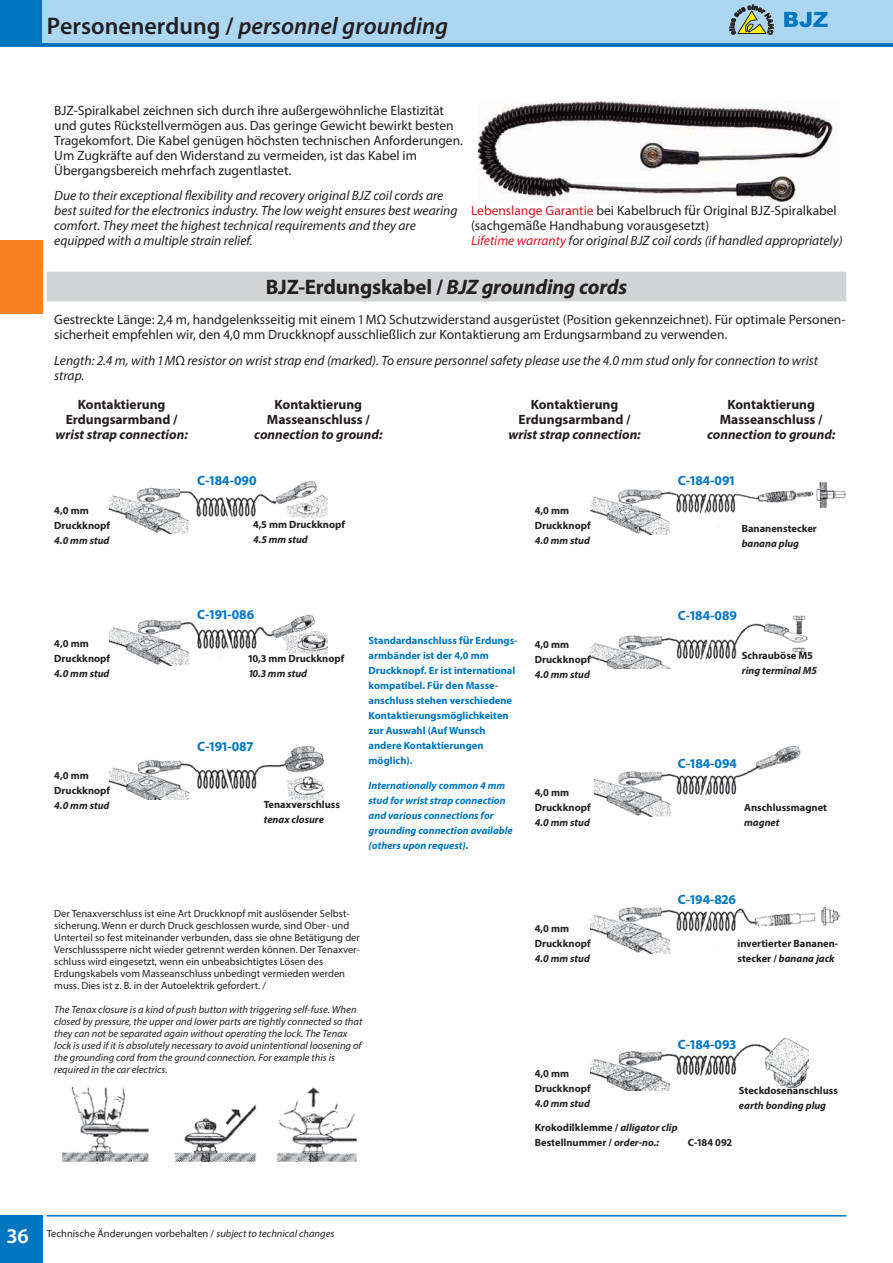
<style>
.page{position:relative;width:893px;height:1263px;background:#fff}
.page>*{position:absolute;margin:0;border:0;box-sizing:border-box;transform-origin:0 0}
.t1{font:italic 600 24px "Myriad Pro";color:#231f20}
.t2{font:700 21px "Myriad Pro";letter-spacing:-.01em;color:#231f20}
.t3{font:13.5px/15px "Myriad Pro";color:#231f20}
.t4{font:italic 13.5px/15px "Myriad Pro";color:#231f20}
.t5{font:700 13.5px/15px "Myriad Pro";color:#231f20;text-align:center}
.t6{font:italic 700 13.5px "Myriad Pro";color:#231f20}
.t7{font:700 13.5px "Myriad Pro";color:#0076c0}
.t8{font:10.5px/12px "Myriad Pro";color:#231f20}
.t9{font:italic 10.5px/12px "Myriad Pro";color:#231f20}
.t10{font:700 10.5px/15px "Myriad Pro";color:#231f20}
.t11{font:700 10.5px/15px "Myriad Pro";color:#0076c0}
.t12{font:italic 700 10.5px "Myriad Pro";color:#231f20}
.t13{font:italic 700 10.5px/15px "Myriad Pro";color:#0076c0}
.s1{font-style:normal}
.s2{color:#d71920}
.s3{font-family:"Tahoma"}
.s4{font-style:italic;color:#d71920}
.s5{font-style:italic}
.s6{font-weight:600;font-size:21px;color:#fff}
</style>
<div class="page">
<img style="left:478px;top:102px;width:359px;height:99px">
<img style="left:110px;top:481px;width:218px;height:53px">
<img style="left:110px;top:615px;width:218px;height:51px">
<img style="left:110px;top:747px;width:215px;height:52px">
<img style="left:590px;top:481px;width:255px;height:53px">
<img style="left:590px;top:616px;width:217px;height:52px">
<img style="left:594px;top:747px;width:206px;height:69px">
<img style="left:590px;top:908px;width:250px;height:45px">
<img style="left:590px;top:1038px;width:218px;height:52px">
<img style="left:63px;top:1086px;width:293px;height:76px">
<div style="left:0;top:0;width:892px;height:47px;background:#0076c0"></div>
<div style="left:42px;top:0;width:850px;height:43px;background:#acd6f2"></div>
<svg style="left:784px;top:12px;width:43px;height:15px"></svg>
<svg style="left:729px;top:5px;width:44px;height:29px"></svg>
<hr style="left:47px;top:1215px;width:799px;height:2px;background:#0076c0">
<div style="left:0;top:1215px;width:43px;height:48px;background:#0076c0"></div>
<div style="left:0;top:240px;width:43px;height:74px;background:#f5821f"></div>
<div style="left:47px;top:272px;width:799px;height:29px;background:#d1d3d4"></div>
<h1 class="t1" style="left:47px;top:17px;width:403px"><span class="s1">Personenerdung /</span> personnel grounding</h1>
<p class="t3" style="left:54px;top:103px;width:410px">BJZ-Spiralkabel zeichnen sich durch ihre außergewöhnliche Elastizität und gutes Rückstellvermögen aus. Das geringe Gewicht bewirkt besten Tragekomfort. Die Kabel genügen höchsten technischen Anforderungen.<br>Um Zugkräfte auf den Widerstand zu vermeiden, ist das Kabel im Übergangsbereich mehrfach zugentlastet.</p>
<p class="t4" style="left:54px;top:189px;width:404px">Due to their exceptional flexibility and recovery original BJZ coil cords are best suited for the electronics industry. The low weight ensures best wearing comfort. They meet the highest technical requirements and they are equipped with a multiple strain relief.</p>
<p class="t3" style="left:471px;top:204px;width:373px"><span class="s2">Lebenslange Garantie</span> bei Kabelbruch f<span class="s3">ü</span>r Original BJZ-Spiralkabel (sachgemäße Handhabung vorausgesetzt)<br><span class="s4">Lifetime warranty</span> <span class="s5">for original BJZ coil cords (if handled appropriately)</span></p>
<h2 class="t2" style="left:266px;top:279px;width:363px">BJZ-Erdungskabel / <span class="s5">BJZ grounding cords</span></h2>
<p class="t3" style="left:54px;top:313px;width:792px">Gestreckte Länge: 2,4 m, handgelenksseitig mit einem 1 MΩ Schutzwiderstand ausgerüstet (Position gekennzeichnet). Für optimale Personen&shy;sicherheit empfehlen wir, den 4,0 mm Druckknopf ausschließlich zur Kontaktierung am Erdungsarmband zu verwenden.</p>
<p class="t4" style="left:54px;top:353px;width:765px">Length: 2.4 m, with 1 M<span class="s1">Ω</span> resistor on wrist strap end (marked). To ensure personnel safety please use the 4.0 mm stud only for connection to wrist strap.</p>
<p class="t5" style="left:66px;top:398px;width:113px">Kontaktierung<br>Erdungsarmband /</p>
<p class="t6" style="left:56px;top:429px;width:134px">wrist strap connection:</p>
<p class="t5" style="left:267px;top:398px;width:104px">Kontaktierung<br>Masseanschluss /</p>
<p class="t6" style="left:254px;top:429px;width:130px">connection to ground:</p>
<p class="t5" style="left:719px;top:398px;width:104px">Kontaktierung<br>Masseanschluss /</p>
<p class="t6" style="left:707px;top:429px;width:130px">connection to ground:</p>
<p class="t5" style="left:518px;top:398px;width:113px">Kontaktierung<br>Erdungsarmband /</p>
<p class="t6" style="left:508px;top:429px;width:134px">wrist strap connection:</p>
<p class="t10" style="left:54px;top:503px;width:57px">4,0 mm<br>Druckknopf</p>
<p class="t12" style="left:54px;top:536px;width:57px">4.0 mm stud</p>
<p class="t7" style="left:197px;top:476px;width:61px">C-184-090</p>
<p class="t10" style="left:253px;top:518px;width:93px">4,5 mm Druckknopf</p>
<p class="t12" style="left:253px;top:536px;width:56px">4.5 mm stud</p>
<p class="t10" style="left:535px;top:503px;width:57px">4,0 mm<br>Druckknopf</p>
<p class="t12" style="left:535px;top:536px;width:57px">4.0 mm stud</p>
<p class="t7" style="left:677px;top:476px;width:58px">C-184-091</p>
<p class="t10" style="left:741px;top:522px;width:77px">Bananenstecker</p>
<p class="t12" style="left:741px;top:539px;width:59px">banana plug</p>
<p class="t10" style="left:54px;top:637px;width:57px">4,0 mm<br>Druckknopf</p>
<p class="t12" style="left:54px;top:670px;width:57px">4.0 mm stud</p>
<p class="t7" style="left:197px;top:609px;width:58px">C-191-086</p>
<p class="t10" style="left:248px;top:652px;width:97px">10,3 mm Druckknopf</p>
<p class="t12" style="left:248px;top:670px;width:60px">10.3 mm stud</p>
<p class="t7" style="left:197px;top:741px;width:57px">C-191-087</p>
<p class="t10" style="left:54px;top:769px;width:57px">4,0 mm<br>Druckknopf</p>
<p class="t12" style="left:54px;top:801px;width:57px">4.0 mm stud</p>
<p class="t10" style="left:264px;top:798px;width:78px">Tenaxverschluss</p>
<p class="t12" style="left:264px;top:816px;width:62px">tenax closure</p>
<p class="t11" style="left:368px;top:634px;width:150px">Standardanschluss f<span class="s3">ü</span>r Erdungs&shy;armbänder ist der 4,0 mm<br>Druckknopf. Er ist international kompatibel. F<span class="s3">ü</span>r den Masse&shy;anschluss stehen verschiedene<br>Kontaktierungsmöglichkeiten zur Auswahl (Auf Wunsch andere Kontaktierungen möglich).</p>
<p class="t13" style="left:368px;top:779px;width:146px">Internationally common 4 mm stud for wrist strap connection and various connections for grounding connection available (others upon request).</p>
<p class="t8" style="left:54px;top:908px;width:307px">Der Tenaxverschluss ist eine Art Druckknopf mit auslösender Selbst&shy;sicherung. Wenn er durch Druck geschlossen wurde, sind Ober- und Unterteil so fest miteinander verbunden, dass sie ohne Betätigung der Verschlusssperre nicht wieder getrennt werden können. Der Tenaxver&shy;schluss wird eingesetzt, wenn ein unbeabsichtigtes Lösen des Erdungskabels vom Masseanschluss unbedingt vermieden werden muss. Dies ist z. B. in der Autoelektrik gefordert. /</p>
<p class="t9" style="left:54px;top:1004px;width:309px">The Tenax closure is a kind of push button with triggering self-fuse. When closed by pressure, the upper and lower parts are tightly connected so that they can not be separated again without operating the lock. The Tenax lock is used if it is absolutely necessary to avoid unintentional loosening of the grounding cord from the ground connection. For example this is required in the car electrics.</p>
<p class="t10" style="left:535px;top:638px;width:57px">4,0 mm<br>Druckknopf</p>
<p class="t12" style="left:535px;top:671px;width:57px">4.0 mm stud</p>
<p class="t10" style="left:535px;top:785px;width:57px">4,0 mm<br>Druckknopf</p>
<p class="t12" style="left:535px;top:818px;width:57px">4.0 mm stud</p>
<p class="t10" style="left:535px;top:922px;width:57px">4,0 mm<br>Druckknopf</p>
<p class="t12" style="left:535px;top:955px;width:57px">4.0 mm stud</p>
<p class="t10" style="left:535px;top:1066px;width:57px">4,0 mm<br>Druckknopf</p>
<p class="t12" style="left:535px;top:1099px;width:57px">4.0 mm stud</p>
<p class="t7" style="left:677px;top:610px;width:61px">C-184-089</p>
<p class="t10" style="left:741px;top:649px;width:72px">Schrauböse M5</p>
<p class="t12" style="left:741px;top:667px;width:76px">ring terminal M5</p>
<p class="t7" style="left:677px;top:758px;width:60px">C-184-094</p>
<p class="t10" style="left:744px;top:800px;width:84px">Anschlussmagnet</p>
<p class="t12" style="left:744px;top:818px;width:37px">magnet</p>
<p class="t7" style="left:677px;top:894px;width:60px">C-194-826</p>
<p class="t10" style="left:737px;top:937px;width:102px">invertierter Bananen&shy;stecker / <span class="s5">banana jack</span></p>
<p class="t7" style="left:677px;top:1039px;width:60px">C-184-093</p>
<p class="t10" style="left:739px;top:1084px;width:101px">Steckdosenanschluss</p>
<p class="t12" style="left:739px;top:1101px;width:89px">earth bonding plug</p>
<p class="t10" style="left:535px;top:1121px;width:144px">Krokodilklemme / <span class="s5">alligator clip<br></span>Bestellnummer / <span class="s5">order-no.:</span></p>
<p class="t10" style="left:688px;top:1136px;width:46px">C-184 092</p>
<p class="t8" style="left:6px;top:1228px;width:329px"><span class="s6">36</span> Technische Änderungen vorbehalten / <span class="s5">subject to technical changes</span></p>
</div>
